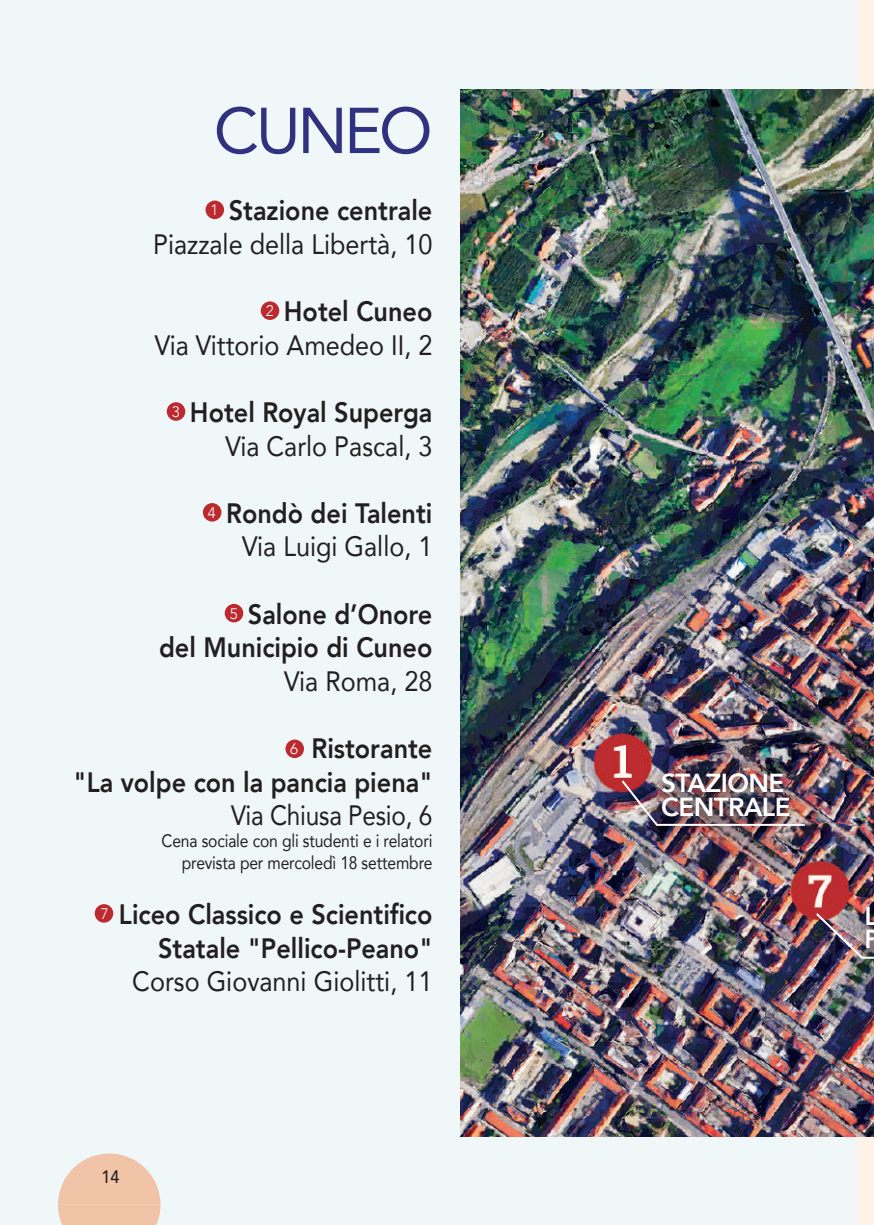
<style>
.page{position:relative;width:874px;height:1225px;background:#fff}
.page>*{position:absolute;margin:0;border:0;box-sizing:border-box;transform-origin:0 0}
.t1{font:64px "Avenir";letter-spacing:-.05em;color:#30317f}
.t2{font:800 28px/33.6px "Avenir";color:#231f20;text-align:right;scale:.9 1}
.t3{font:28px/33.6px "Avenir";color:#231f20;text-align:right;scale:.9 1}
.t4{font:28px "Avenir";color:#231f20;scale:.87 1}
.t5{font:800 26px/23.4px "Avenir";letter-spacing:-.025em;color:#fff}
.t6{font:18px/21.6px "Avenir";letter-spacing:-.01em;color:#231f20;text-align:right;scale:.87 1}
.t7{font:500 18px "Avenir";color:#231f20;scale:.9 1}
.s1{font-weight:800}
.s2{font-weight:400}
.s3{font-weight:300;font-size:15.2px;color:#fff}
</style>
<div class="page">
<div style="left:856px;top:0;width:17px;height:1225px;background:#fef2e9"></div>
<div style="left:0;top:0;width:856px;height:1225px;background:#f0f7f9"></div>
<svg style="left:58px;top:1153px;width:102px;height:72px"></svg>
<img style="left:460px;top:89px;width:413px;height:1047px">
<img style="left:639px;top:719px;width:191px;height:167px;border-radius:50%">
<img style="left:798px;top:633px;width:75px;height:131px">
<div style="left:651px;top:768px;width:148px;height:64px;background:#231f20;opacity:.75"></div>
<img style="left:619px;top:778px;width:187px;height:49px">
<hr style="left:870px;top:670px;width:3px;height:65px;background:#231f20;opacity:.75">
<div style="left:205px;top:200px;width:19px;height:19px;background:#bc2a2f;border-radius:50%"></div>
<div style="left:260px;top:301px;width:19px;height:19px;background:#bc2a2f;border-radius:50%"></div>
<div style="left:167px;top:402px;width:18px;height:19px;background:#bc2a2f;border-radius:50%"></div>
<div style="left:203px;top:503px;width:18px;height:18px;background:#bc2a2f;border-radius:50%"></div>
<div style="left:224px;top:604px;width:19px;height:18px;background:#bc2a2f;border-radius:50%"></div>
<div style="left:285px;top:739px;width:19px;height:19px;background:#bc2a2f;border-radius:50%"></div>
<div style="left:95px;top:904px;width:18px;height:18px;background:#bc2a2f;border-radius:50%"></div>
<img style="left:813px;top:865px;width:60px;height:167px">
<h1 class="t1" style="left:214px;top:79px;width:220px">CUNEO</h1>
<p class="t3" style="left:153px;top:193px;width:312px"><sup>1</sup> <span class="s1">Stazione centrale<br></span>Piazzale della Libertà, 10</p>
<p class="t3" style="left:155px;top:294px;width:310px"><sup>2</sup> <span class="s1">Hotel Cuneo<br></span>Via Vittorio Amedeo II, 2</p>
<p class="t2" style="left:172px;top:395px;width:291px"><sup>3</sup> Hotel Royal Superga<br><span class="s2">Via Carlo Pascal, 3</span></p>
<p class="t2" style="left:208px;top:496px;width:251px"><sup>4</sup> Rondò dei Talenti<br><span class="s2">Via Luigi Gallo, 1</span></p>
<p class="t2" style="left:159px;top:597px;width:305px"><sup>5</sup> Salone d’Onore<br>del Municipio di Cuneo</p>
<p class="t3" style="left:284px;top:663px;width:166px">Via Roma, 28</p>
<p class="t2" style="left:74px;top:731px;width:400px"><span class="s3">6</span> Ristorante<br>"La volpe con la pancia piena"</p>
<p class="t4" style="left:231px;top:793px;width:232px">Via Chiusa Pesio, 6</p>
<p class="t6" style="left:161px;top:829px;width:313px">Cena sociale con gli studenti e i relatori prevista per mercoledì 18 settembre</p>
<p class="t2" style="left:101px;top:897px;width:370px"><sup>7</sup> Liceo Classico e Scientifico<br>Statale "Pellico-Peano"</p>
<p class="t3" style="left:132px;top:964px;width:335px">Corso Giovanni Giolitti, 11</p>
<p class="t7" style="left:101px;top:1161px;width:22px">14</p>
<p class="t5" style="left:661px;top:771px;width:131px">STAZIONE<br>CENTRALE</p>
<p class="t5" style="left:864px;top:904px;width:17px">L<br>P</p>
</div>
